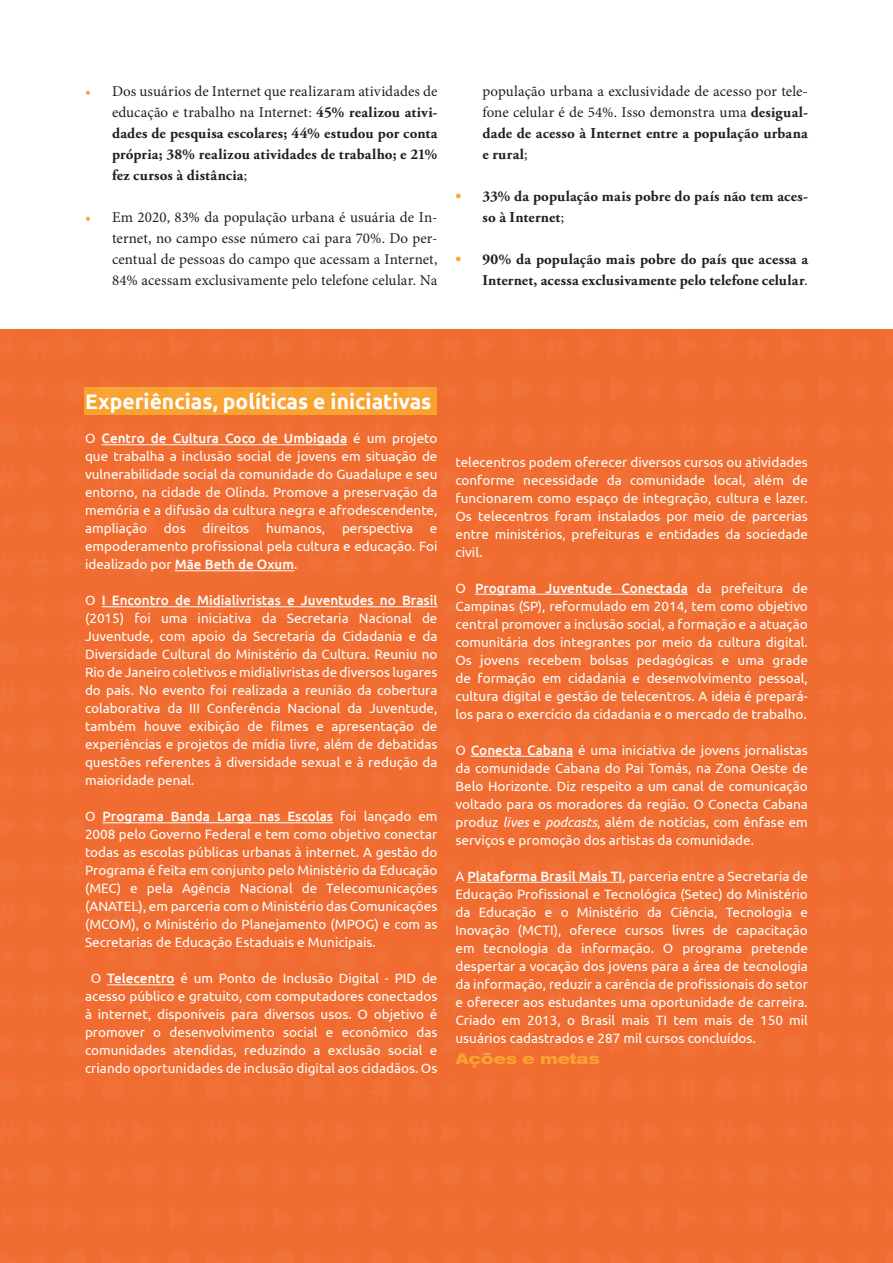
<style>
.page{position:relative;width:893px;height:1263px;background:#fff}
.page>*{position:absolute;margin:0;border:0;box-sizing:border-box;transform-origin:0 0}
.t1{font:700 21px "Ubuntu";color:#fff}
.t2{font:700 15px/21px "Adobe Garamond Pro";letter-spacing:.01em;color:#231f20;text-align:justify}
.t3{font:15px/21px "Minion Pro";letter-spacing:.005em;color:#231f20;text-align:justify}
.subtitulo{font:700 expanded 15px "Akzidenz Grotesk BQ";letter-spacing:.01em;color:#f9a230}
.t4{font:13.5px/18px "Ubuntu";color:#fff;text-align:justify}
.s1{font-family:"Minion Pro";font-weight:400;color:#f9a230}
.s2{font-family:"Minion Pro";font-weight:400}
.s3{color:#f9a230}
.s4{font-family:"Adobe Garamond Pro";font-weight:700}
.s5{font-family:"Times New Roman";font-weight:400}
.s6{font-weight:500}
.s7{font-style:italic}
</style>
<div class="page">
<img style="left:0;top:330px;width:893px;height:933px">
<p class="t2" style="left:112px;top:81px;width:327px;text-indent:-27px"><span class="s1">•</span> <span class="s2">Dos usuários de Internet que realizaram atividades de educação e trabalho na Internet:</span> 45% realizou ativi&shy;dades de pesquisa escolares; 44% estudou por conta própria; 38% realizou atividades de trabalho; e 21% fez cursos à distância<span class="s2">;</span></p>
<p class="t3" style="left:112px;top:207px;width:327px;text-indent:-27px"><span class="s3">•</span> Em 2020, 83% da população urbana é usuária de In&shy;ternet, no campo esse número cai para 70%. Do per&shy;centual de pessoas do campo que acessam a Internet, 84% acessam exclusivamente pelo telefone celular. Na</p>
<p class="t3" style="left:482px;top:81px;width:327px">população urbana a exclusividade de acesso por tele&shy;fone celular é de 54%. Isso demonstra uma <span class="s4">desigual&shy;dade de acesso à Internet entre a população urbana e rural</span>;</p>
<p class="t2" style="left:482px;top:186px;width:327px;text-indent:-27px"><span class="s3">•</span> 33% da população mais pobre do país não tem aces&shy;so à Internet<span class="s2">;</span></p>
<p class="t2" style="left:455px;top:249px;width:354px;text-align:right"><span class="s3">•</span> 90% da população mais pobre do país que acessa a<br>Internet, acessa exclusivamente pelo telefone celular<span class="s5">.</span></p>
<p class="t1" style="left:85px;top:388px;width:348px">Experiências, políticas e iniciativas</p>
<p class="t4" style="left:85px;top:429px;width:354px">O <span class="s6">Centro de Cultura Coco de Umbigada</span> é um projeto que trabalha a inclusão social de jovens em situação de vulnerabilidade social da comunidade do Guadalupe e seu entorno, na cidade de Olinda. Promove a preservação da memória e a difusão da cultura negra e afrodescendente, ampliação dos direitos humanos, perspectiva e empoderamento profissional pela cultura e educação. Foi idealizado por <span class="s6">Mãe Beth de Oxum</span>.</p>
<p class="t4" style="left:85px;top:591px;width:354px">O <span class="s6">I Encontro de Midialivristas e Juventudes no Brasil </span>(2015) foi uma iniciativa da Secretaria Nacional de Juventude, com apoio da Secretaria da Cidadania e da Diversidade Cultural do Ministério da Cultura. Reuniu no Rio de Janeiro coletivos e midialivristas de diversos lugares do país. No evento foi realizada a reunião da cobertura colaborativa da III Conferência Nacional da Juventude, também houve exibição de filmes e apresentação de experiências e projetos de mídia livre, além de debatidas questões referentes à diversidade sexual e à redução da maioridade penal.</p>
<p class="t4" style="left:85px;top:807px;width:354px">O <span class="s6">Programa Banda Larga nas Escolas</span> foi lançado em 2008 pelo Governo Federal e tem como objetivo conectar todas as escolas públicas urbanas à internet. A gestão do Programa é feita em conjunto pelo Ministério da Educação (MEC) e pela Agência Nacional de Telecomunicações (ANATEL), em parceria com o Ministério das Comunicações (MCOM), o Ministério do Planejamento (MPOG) e com as Secretarias de Educação Estaduais e Municipais.</p>
<p class="t4" style="left:85px;top:969px;width:354px;text-align:center">O <span class="s6">Telecentro</span> é um Ponto de Inclusão Digital - PID de acesso público e gratuito, com computadores conectados à internet, disponíveis para diversos usos. O objetivo é promover o desenvolvimento social e econômico das comunidades atendidas, reduzindo a exclusão social e criando oportunidades de inclusão digital aos cidadãos. Os</p>
<p class="t4" style="left:455px;top:452px;width:354px">telecentros podem oferecer diversos cursos ou atividades conforme necessidade da comunidade local, além de funcionarem como espaço de integração, cultura e lazer.<br>Os telecentros foram instalados por meio de parcerias entre ministérios, prefeituras e entidades da sociedade civil.</p>
<p class="t4" style="left:455px;top:578px;width:354px">O <span class="s6">Programa Juventude Conectada</span> da prefeitura de Campinas (SP), reformulado em 2014, tem como objetivo central promover a inclusão social, a formação e a atuação comunitária dos integrantes por meio da cultura digital.<br>Os jovens recebem bolsas pedagógicas e uma grade de formação em cidadania e desenvolvimento pessoal, cultura digital e gestão de telecentros. A ideia é prepará&shy;los para o exercício da cidadania e o mercado de trabalho.</p>
<p class="t4" style="left:455px;top:740px;width:354px">O <span class="s6">Conecta Cabana</span> é uma iniciativa de jovens jornalistas da comunidade Cabana do Pai Tomás, na Zona Oeste de Belo Horizonte. Diz respeito a um canal de comunicação voltado para os moradores da região. O Conecta Cabana produz <span class="s7">lives</span> e <span class="s7">podcasts</span>, além de notícias, com ênfase em serviços e promoção dos artistas da comunidade.</p>
<p class="t4" style="left:455px;top:866px;width:354px">A <span class="s6">Plataforma Brasil Mais TI</span>, parceria entre a Secretaria de Educação Profissional e Tecnológica (Setec) do Ministério da Educação e o Ministério da Ciência, Tecnologia e Inovação (MCTI), oferece cursos livres de capacitação em tecnologia da informação. O programa pretende despertar a vocação dos jovens para a área de tecnologia da informação, reduzir a carência de profissionais do setor e oferecer aos estudantes uma oportunidade de carreira.<br>Criado em 2013, o Brasil mais TI tem mais de 150 mil usuários cadastrados e 287 mil cursos concluídos.</p>
<p class="subtitulo" style="left:455px;top:1050px;width:146px">Ações e metas</p>
</div>
